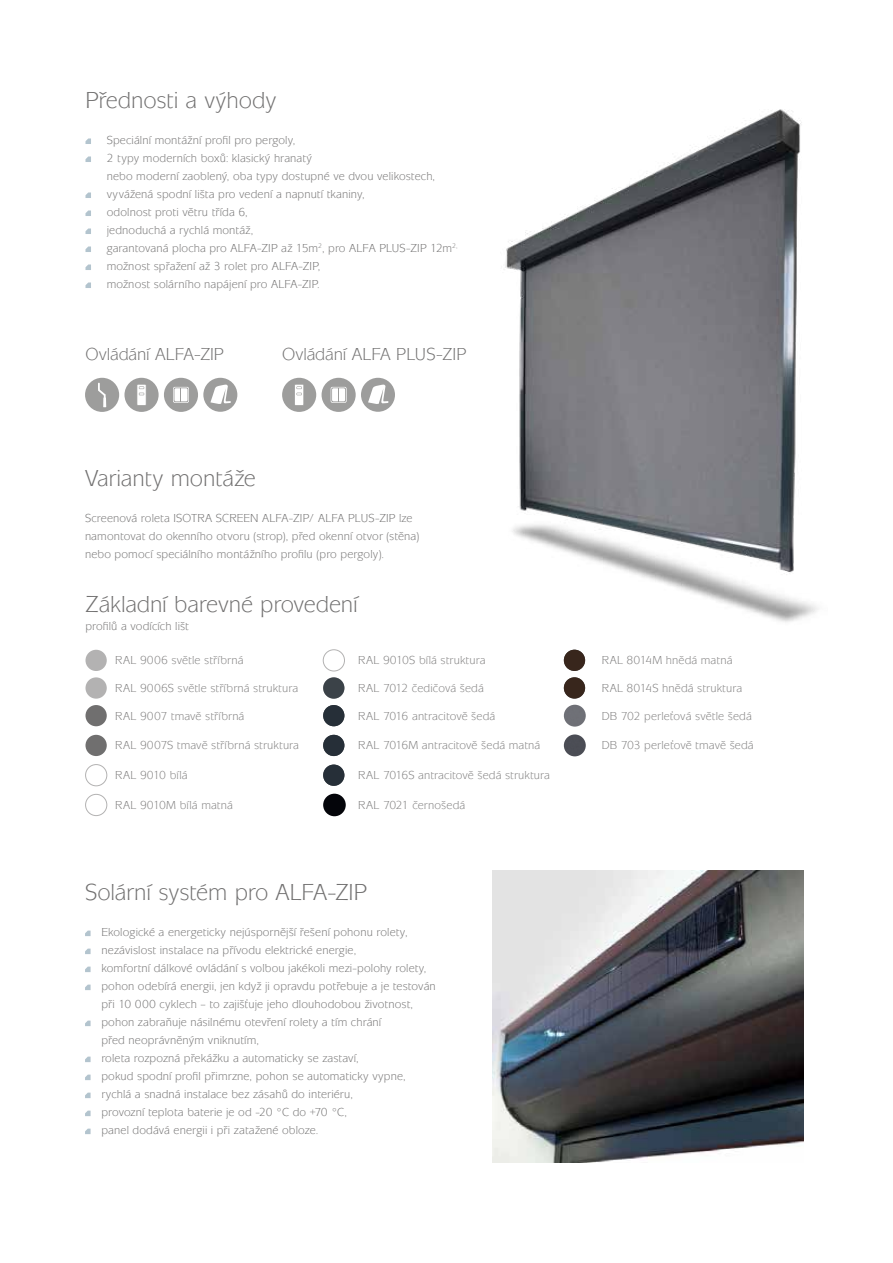
<style>
.page{position:relative;width:893px;height:1263px;background:#fff}
.page>*{position:absolute;margin:0;border:0;box-sizing:border-box;transform-origin:0 0}
.t1{font:24px "Mixage Itc TOT";letter-spacing:-.005em;color:#706f6f}
.t2{font:18px "Mixage Itc TOT";letter-spacing:-.005em;color:#706f6f}
.t3{font:12px/18px "Mixage Itc TOT";letter-spacing:.01em;color:#706f6f}
.t4{font:12px "Mixage Itc TOT";letter-spacing:.01em;color:#7c7b7b}
</style>
<div class="page">
<svg style="left:85px;top:138px;width:6px;height:6px"></svg>
<svg style="left:85px;top:156px;width:6px;height:6px"></svg>
<svg style="left:85px;top:192px;width:6px;height:6px"></svg>
<svg style="left:85px;top:210px;width:6px;height:6px"></svg>
<svg style="left:85px;top:228px;width:6px;height:6px"></svg>
<svg style="left:85px;top:246px;width:6px;height:6px"></svg>
<svg style="left:85px;top:264px;width:6px;height:6px"></svg>
<svg style="left:85px;top:282px;width:6px;height:6px"></svg>
<div style="left:124px;top:378px;width:35px;height:34px;background:#9d9d9c;border-radius:50%"></div>
<svg style="left:137px;top:384px;width:9px;height:22px"></svg>
<div style="left:282px;top:378px;width:34px;height:34px;background:#9d9d9c;border-radius:50%"></div>
<svg style="left:294px;top:384px;width:10px;height:22px"></svg>
<div style="left:164px;top:378px;width:34px;height:34px;background:#9d9d9c;border-radius:50%"></div>
<svg style="left:173px;top:387px;width:16px;height:16px"></svg>
<svg style="left:174px;top:387px;width:14px;height:15px"></svg>
<div style="left:174px;top:388px;width:14px;height:13px;background:#fff"></div>
<div style="left:322px;top:378px;width:34px;height:34px;background:#9d9d9c;border-radius:50%"></div>
<div style="left:331px;top:387px;width:16px;height:16px;background:#d9d9d8;border-radius:2px"></div>
<svg style="left:331px;top:387px;width:15px;height:15px"></svg>
<div style="left:332px;top:388px;width:13px;height:13px;background:#fff"></div>
<svg style="left:338px;top:388px;width:1px;height:14px"></svg>
<div style="left:85px;top:378px;width:34px;height:34px;background:#9d9d9c;border-radius:50%"></div>
<svg style="left:98px;top:383px;width:8px;height:24px"></svg>
<div style="left:203px;top:378px;width:34px;height:34px;background:#9d9d9c;border-radius:50%"></div>
<svg style="left:210px;top:384px;width:21px;height:20px"></svg>
<div style="left:361px;top:378px;width:34px;height:34px;background:#9d9d9c;border-radius:50%"></div>
<svg style="left:368px;top:384px;width:20px;height:20px"></svg>
<div style="left:85px;top:650px;width:22px;height:21px;background:#b3b2b2;border-radius:50%"></div>
<div style="left:323px;top:650px;width:22px;height:21px;border:1px solid #b3b2b2;border-radius:50%"></div>
<img style="left:564px;top:650px;width:21px;height:21px;border-radius:11px">
<div style="left:85px;top:677px;width:22px;height:22px;background:#b3b2b2;border-radius:50%"></div>
<img style="left:323px;top:677px;width:21px;height:22px">
<img style="left:564px;top:677px;width:21px;height:21px;border-radius:11px">
<div style="left:85px;top:705px;width:22px;height:21px;background:#706f6f;border-radius:50%"></div>
<img style="left:323px;top:705px;width:21px;height:21px;border-radius:11px">
<img style="left:564px;top:705px;width:22px;height:22px">
<div style="left:85px;top:735px;width:22px;height:21px;background:#706f6f;border-radius:50%"></div>
<img style="left:323px;top:735px;width:21px;height:21px;border-radius:11px">
<img style="left:564px;top:734px;width:22px;height:22px;border-radius:11px">
<div style="left:85px;top:764px;width:22px;height:22px;border:1px solid #b3b2b2;border-radius:50%"></div>
<img style="left:323px;top:764px;width:21px;height:22px;border-radius:11px">
<div style="left:85px;top:794px;width:22px;height:22px;border:1px solid #b3b2b2;border-radius:50%"></div>
<img style="left:323px;top:794px;width:23px;height:22px;border-radius:11px">
<svg style="left:85px;top:930px;width:6px;height:6px"></svg>
<svg style="left:85px;top:948px;width:6px;height:6px"></svg>
<svg style="left:85px;top:966px;width:6px;height:6px"></svg>
<svg style="left:85px;top:984px;width:6px;height:6px"></svg>
<svg style="left:85px;top:1020px;width:6px;height:6px"></svg>
<svg style="left:85px;top:1056px;width:6px;height:6px"></svg>
<svg style="left:85px;top:1074px;width:6px;height:6px"></svg>
<svg style="left:85px;top:1092px;width:6px;height:6px"></svg>
<svg style="left:85px;top:1110px;width:6px;height:6px"></svg>
<svg style="left:85px;top:1128px;width:6px;height:6px"></svg>
<img style="left:492px;top:871px;width:312px;height:291px">
<img style="left:504px;top:109px;width:314px;height:545px">
<h1 class="t1" style="left:85px;top:87px;width:193px">Přednosti a výhody</h1>
<p class="t3" style="left:107px;top:131px;width:352px">Speciální montážní profil pro pergoly,<br>2 typy moderních boxů: klasický hranatý<br>nebo moderní zaoblený, oba typy dostupné ve dvou velikostech, vyvážená spodní lišta pro vedení a napnutí tkaniny,<br>odolnost proti větru třída 6,<br>jednoduchá a rychlá montáž,<br>garantovaná plocha pro ALFA-ZIP až 15m<sup>2</sup>, pro ALFA PLUS-ZIP 12m<sup>2, </sup>možnost spřažení až 3 rolet pro ALFA-ZIP,<br>možnost solárního napájení pro ALFA-ZIP.</p>
<h2 class="t2" style="left:85px;top:344px;width:140px">Ovládání ALFA-ZIP</h2>
<h2 class="t2" style="left:282px;top:344px;width:186px">Ovládání ALFA PLUS-ZIP</h2>
<h1 class="t1" style="left:85px;top:465px;width:172px">Varianty montáže</h1>
<p class="t3" style="left:85px;top:509px;width:336px">Screenová roleta ISOTRA SCREEN ALFA-ZIP/ ALFA PLUS-ZIP lze namontovat do okenního otvoru (strop), před okenní otvor (stěna) nebo pomocí speciálního montážního profilu (pro pergoly).</p>
<h1 class="t1" style="left:85px;top:591px;width:274px">Základní barevné provedení</h1>
<p class="t3" style="left:85px;top:617px;width:105px">profilů a vodících lišt</p>
<p class="t4" style="left:115px;top:654px;width:130px">RAL 9006 světle stříbrná</p>
<p class="t4" style="left:358px;top:654px;width:129px">RAL 9010S bílá struktura</p>
<p class="t4" style="left:602px;top:654px;width:132px">RAL 8014M hnědá matná</p>
<p class="t4" style="left:115px;top:681px;width:184px">RAL 9006S světle stříbrná struktura</p>
<p class="t4" style="left:358px;top:681px;width:127px">RAL 7012 čedičová šedá</p>
<p class="t4" style="left:602px;top:681px;width:142px">RAL 8014S hnědá struktura</p>
<p class="t4" style="left:115px;top:709px;width:131px">RAL 9007 tmavě stříbrná</p>
<p class="t4" style="left:358px;top:709px;width:139px">RAL 7016 antracitově šedá</p>
<p class="t4" style="left:602px;top:709px;width:151px">DB 702 perleťová světle šedá</p>
<p class="t4" style="left:115px;top:739px;width:185px">RAL 9007S tmavě stříbrná struktura</p>
<p class="t4" style="left:358px;top:739px;width:184px">RAL 7016M antracitově šedá matná</p>
<p class="t4" style="left:602px;top:739px;width:153px">DB 703 perleťově tmavě šedá</p>
<p class="t4" style="left:115px;top:769px;width:74px">RAL 9010 bílá</p>
<p class="t4" style="left:358px;top:769px;width:193px">RAL 7016S antracitově šedá struktura</p>
<p class="t4" style="left:115px;top:798px;width:119px">RAL 9010M bílá matná</p>
<p class="t4" style="left:358px;top:798px;width:109px">RAL 7021 černošedá</p>
<h1 class="t1" style="left:85px;top:879px;width:283px">Solární systém pro ALFA-ZIP</h1>
<p class="t3" style="left:101px;top:923px;width:336px">Ekologické a energeticky nejúspornější řešení pohonu rolety, nezávislost instalace na přívodu elektrické energie,<br>komfortní dálkové ovládání s volbou jakékoli mezi-polohy rolety, pohon odebírá energii, jen když ji opravdu potřebuje a je testován při 10 000 cyklech – to zajišťuje jeho dlouhodobou životnost, pohon zabraňuje násilnému otevření rolety a tím chrání<br>před neoprávněným vniknutím,<br>roleta rozpozná překážku a automaticky se zastaví,<br>pokud spodní profil přimrzne, pohon se automaticky vypne, rychlá a snadná instalace bez zásahů do interiéru,<br>provozní teplota baterie je od -20 °C do +70 °C,<br>panel dodává energii i při zatažené obloze.</p>
</div>
